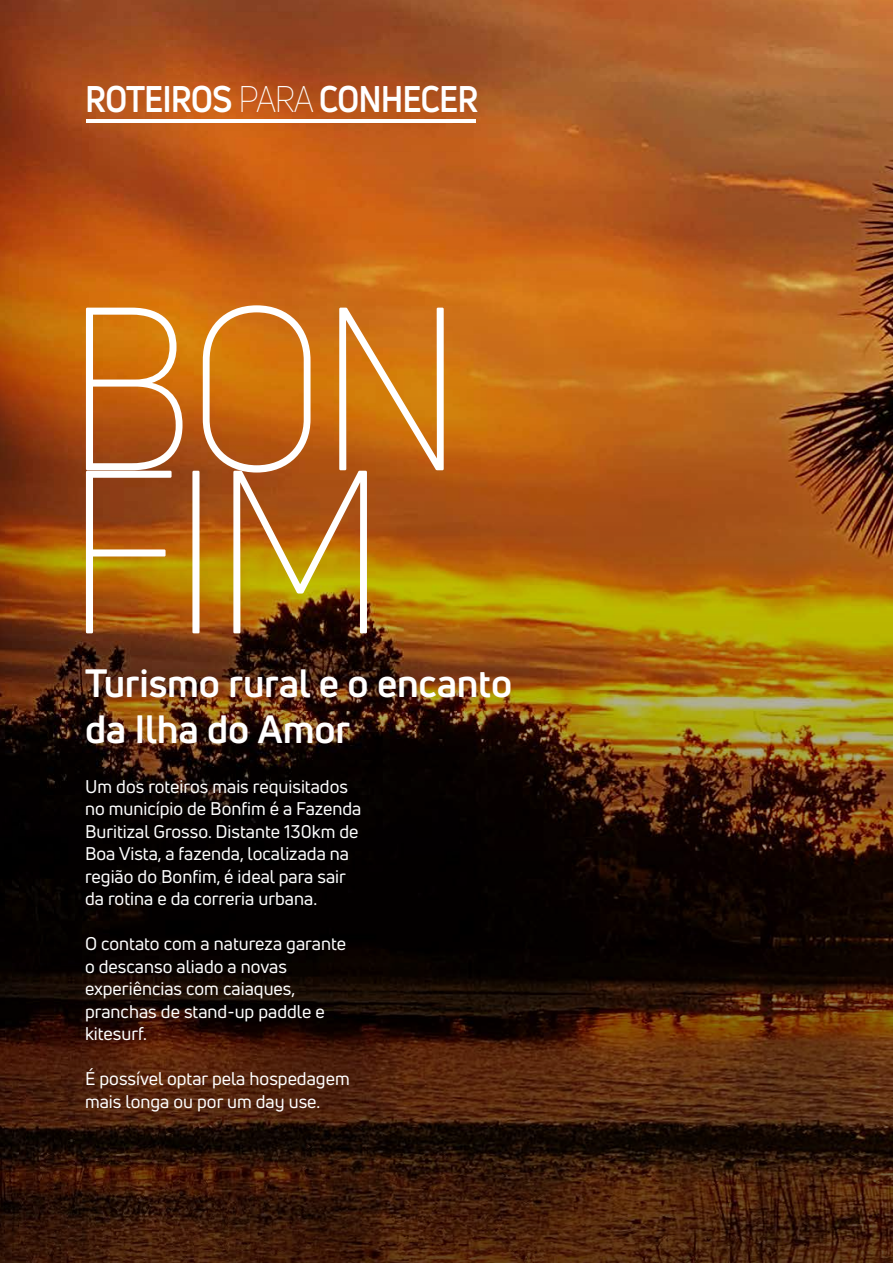
<style>
.page{position:relative;width:893px;height:1263px;background:#fff}
.page>*{position:absolute;margin:0;border:0;box-sizing:border-box;transform-origin:0 0}
.t1{font:300 227.4px/163.1px "Uni Neue";letter-spacing:-.03em;color:#fff;scale:.91 1}
.t2{font:700 38.7px/46.3px "Uni Neue";letter-spacing:-.005em;color:#fff}
.t3{font:900 37.5px "Uni Neue";color:#fff}
.t4{font:700 36.3px "Uni Neue";letter-spacing:-.03em;color:#fff;scale:.91 1}
.t5{font:18px/22.5px "Uni Neue";color:#fff}
.s1{font-weight:300}
</style>
<div class="page">
<img style="left:0;top:0;width:893px;height:1263px">
<hr style="left:86px;top:119px;width:389px;height:3px;background:#fff">
<h3 class="t3" style="left:256px;top:64px;width:47px">28</h3>
<h3 class="t4" style="left:85px;top:76px;width:434px">ROTEIROS <span class="s1">PARA</span> CONHECER</h3>
<h1 class="t1" style="left:66px;top:305px;width:439px">BON<br>FIM</h1>
<h2 class="t2" style="left:85px;top:659px;width:429px">Turismo rural e o encanto da Ilha do Amor</h2>
<p class="t5" style="left:85px;top:775px;width:278px">Um dos roteiros mais requisitados no município de Bonfim é a Fazenda Buritizal Grosso. Distante 130km de Boa Vista, a fazenda, localizada na região do Bonfim, é ideal para sair da rotina e da correria urbana.</p>
<p class="t5" style="left:85px;top:932px;width:263px">O contato com a natureza garante o descanso aliado a novas experiências com caiaques, pranchas de stand-up paddle e kitesurf.</p>
<p class="t5" style="left:85px;top:1067px;width:266px">É possível optar pela hospedagem mais longa ou por um day use.</p>
</div>
